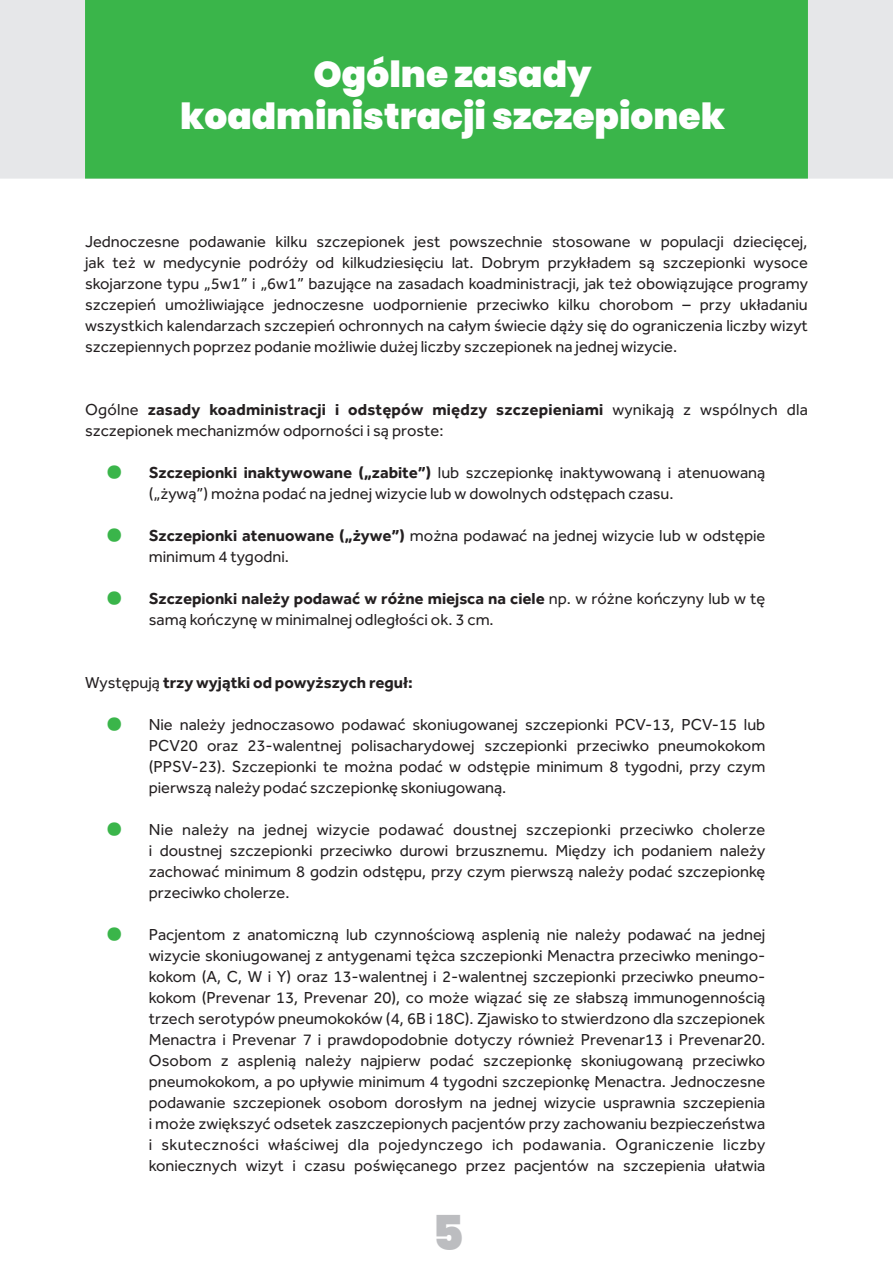
<style>
.page{position:relative;width:893px;height:1263px;background:#fff}
.page>*{position:absolute;margin:0;border:0;box-sizing:border-box;transform-origin:0 0}
.t1{font:900 48px "Poppins";color:#bcbdc0}
.t2{font:900 36px/42px "Poppins";color:#fff;text-align:center}
.t3{font:16.5px/21px "Effra Trial";color:#231f20;text-align:justify}
.t4{font:700 16.5px "Effra Trial";color:#231f20}
.t5{font:16.5px "Batang";color:#3ab54a}
.s1{font-weight:700}
.s2{font-weight:400}
</style>
<div class="page">
<div style="left:0;top:0;width:893px;height:179px;background:#e6e7e9"></div>
<div style="left:85px;top:0;width:723px;height:179px;background:#3ab54a"></div>
<h2 class="t2" style="left:180px;top:53px;width:547px">Ogólne zasady koadministracji szczepionek</h2>
<p class="t3" style="left:85px;top:233px;width:724px">Jednoczesne podawanie kilku szczepionek jest powszechnie stosowane w populacji dziecięcej, jak też w medycynie podróży od kilkudziesięciu lat. Dobrym przykładem są szczepionki wysoce skojarzone typu „5w1” i „6w1” bazujące na zasadach koadministracji, jak też obowiązujące programy szczepień umożliwiające jednoczesne uodpornienie przeciwko kilku chorobom – przy układaniu wszystkich kalendarzach szczepień ochronnych na całym świecie dąży się do ograniczenia liczby wizyt szczepiennych poprzez podanie możliwie dużej liczby szczepionek na jednej wizycie.</p>
<p class="t3" style="left:85px;top:401px;width:724px">Ogólne <span class="s1">zasady koadministracji i odstępów między szczepieniami</span> wynikają z wspólnych dla szczepionek mechanizmów odporności i są proste:</p>
<p class="t3" style="left:149px;top:464px;width:618px"><span class="s1">Szczepionki inaktywowane („zabite”)</span> lub szczepionkę inaktywowaną i atenuowaną („żywą”) można podać na jednej wizycie lub w dowolnych odstępach czasu.</p>
<p class="t3" style="left:149px;top:527px;width:618px"><span class="s1">Szczepionki atenuowane („żywe”)</span> można podawać na jednej wizycie lub w odstępie minimum 4 tygodni.</p>
<p class="t3" style="left:149px;top:590px;width:618px"><span class="s1">Szczepionki należy podawać w różne miejsca na ciele</span> np. w różne kończyny lub w tę samą kończynę w minimalnej odległości ok. 3 cm.</p>
<p class="t5" style="left:106px;top:464px;width:18px">●</p>
<p class="t5" style="left:106px;top:527px;width:18px">●</p>
<p class="t5" style="left:106px;top:590px;width:18px">●</p>
<p class="t4" style="left:85px;top:677px;width:329px"><span class="s2">Występują</span> trzy wyjątki od powyższych reguł:</p>
<p class="t3" style="left:149px;top:716px;width:618px">Nie należy jednoczasowo podawać skoniugowanej szczepionki PCV-13, PCV-15 lub PCV20 oraz 23-walentnej polisacharydowej szczepionki przeciwko pneumokokom (PPSV-23). Szczepionki te można podać w odstępie minimum 8 tygodni, przy czym pierwszą należy podać szczepionkę skoniugowaną.</p>
<p class="t3" style="left:149px;top:821px;width:618px">Nie należy na jednej wizycie podawać doustnej szczepionki przeciwko cholerze i doustnej szczepionki przeciwko durowi brzusznemu. Między ich podaniem należy zachować minimum 8 godzin odstępu, przy czym pierwszą należy podać szczepionkę przeciwko cholerze.</p>
<p class="t3" style="left:149px;top:926px;width:618px">Pacjentom z anatomiczną lub czynnościową asplenią nie należy podawać na jednej wizycie skoniugowanej z antygenami tężca szczepionki Menactra przeciwko meningo&shy;kokom (A, C, W i Y) oraz 13-walentnej i 2-walentnej szczepionki przeciwko pneumo&shy;kokom (Prevenar 13, Prevenar 20), co może wiązać się ze słabszą immunogennością trzech serotypów pneumokoków (4, 6B i 18C). Zjawisko to stwierdzono dla szczepionek Menactra i Prevenar 7 i prawdopodobnie dotyczy również Prevenar13 i Prevenar20.<br>Osobom z asplenią należy najpierw podać szczepionkę skoniugowaną przeciwko pneumokokom, a po upływie minimum 4 tygodni szczepionkę Menactra. Jednoczesne podawanie szczepionek osobom dorosłym na jednej wizycie usprawnia szczepienia i może zwiększyć odsetek zaszczepionych pacjentów przy zachowaniu bezpieczeństwa i skuteczności właściwej dla pojedynczego ich podawania. Ograniczenie liczby koniecznych wizyt i czasu poświęcanego przez pacjentów na szczepienia ułatwia</p>
<p class="t5" style="left:106px;top:716px;width:18px">●</p>
<p class="t5" style="left:106px;top:821px;width:18px">●</p>
<p class="t5" style="left:106px;top:926px;width:18px">●</p>
<h1 class="t1" style="left:432px;top:1200px;width:33px">5</h1>
</div>
